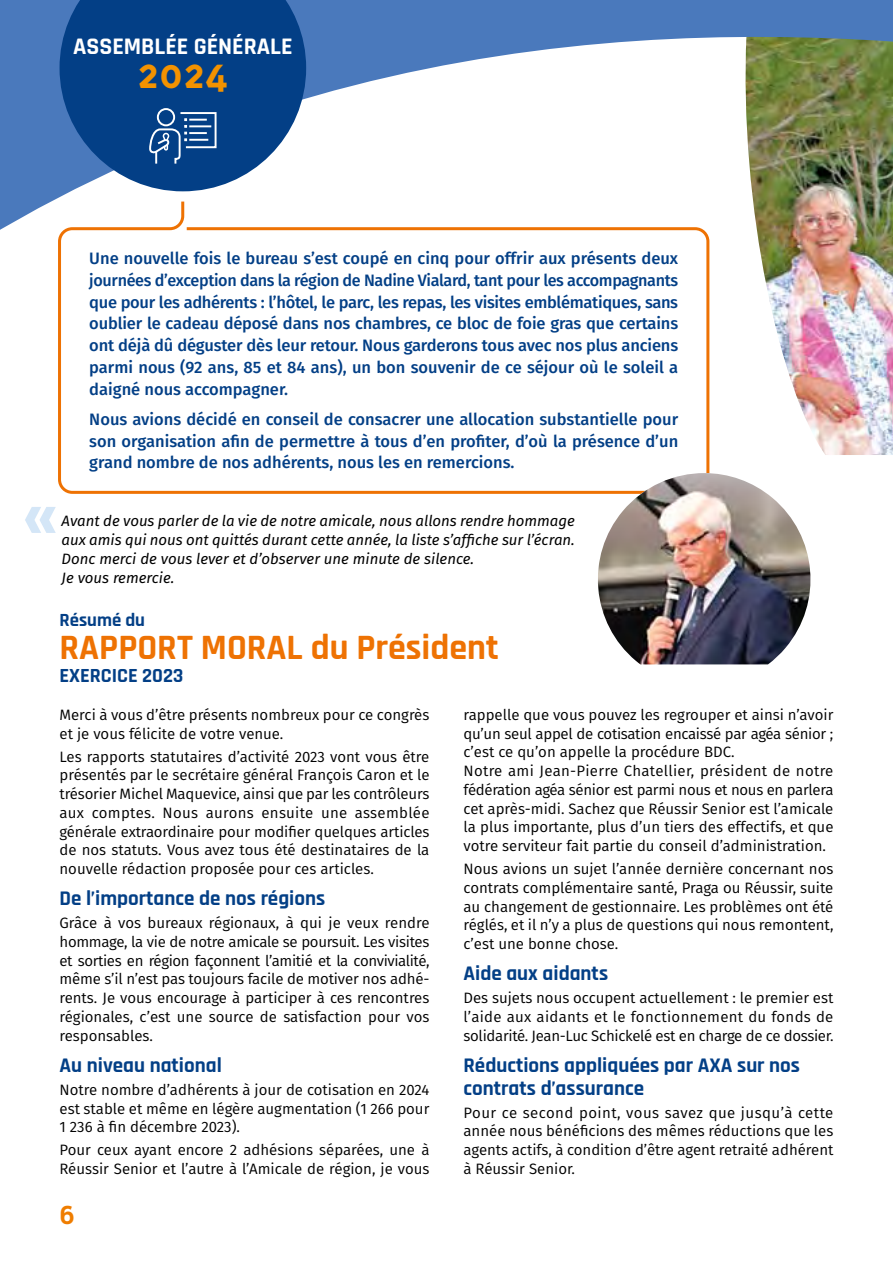
<style>
.page{position:relative;width:893px;height:1263px;background:#fff}
.page>*{position:absolute;margin:0;border:0;box-sizing:border-box;transform-origin:0 0}
.t1{font:700 66px "Effra Trial";color:#d4e6f7}
.t2{font:700 36px "Rajdhani";color:#ee7203}
.t3{font:700 36px "Oceania";color:#f39200}
.t4{font:700 24px "Rajdhani";color:#fff}
.t5{font:700 24px "Oceania";color:#ef7d00}
.t6{font:700 21px/22.5px "Rajdhani";color:#033f86}
.t7{font:700 20.25px "Rajdhani";color:#033f86}
.t8{font:700 18.75px "Rajdhani";color:#033f86}
.t9{font:500 16.5px/21.8px "Fira Sans";color:#033f86;text-align:justify}
.t10{font:15px/18.8px "Fira Sans";color:#000;text-align:justify}
.t11{font:italic 15px/18.8px "Fira Sans";color:#000}
</style>
<div class="page">
<img style="left:758px;top:240px;width:135px;height:215px">
<svg style="left:0;top:0;width:893px;height:240px"></svg>
<svg style="left:60px;top:0;width:246px;height:191px;background:#1f5595"></svg>
<svg style="left:57px;top:199px;width:654px;height:295px"></svg>
<svg style="left:585px;top:460px;width:126px;height:34px"></svg>
<img style="left:596px;top:473px;width:215px;height:191px">
<div style="left:157px;top:108px;width:18px;height:18px;border:2px solid #fff;border-radius:50%"></div>
<svg style="left:148px;top:111px;width:70px;height:55px;background:#32639c"></svg>
<h3 class="t4" style="left:73px;top:32px;width:221px">ASSEMBLÉE GÉNÉRALE</h3>
<h2 class="t3" style="left:137px;top:53px;width:92px">2024</h2>
<p class="t9" style="left:89px;top:247px;width:590px">Une nouvelle fois le bureau s’est coupé en cinq pour offrir aux présents deux journées d’exception dans la région de Nadine Vialard, tant pour les accompagnants que pour les adhérents : l’hôtel, le parc, les repas, les visites emblématiques, sans oublier le cadeau déposé dans nos chambres, ce bloc de foie gras que certains ont déjà dû déguster dès leur retour. Nous garderons tous avec nos plus anciens parmi nous (92 ans, 85 et 84 ans), un bon souvenir de ce séjour où le soleil a daigné nous accompagner.</p>
<p class="t9" style="left:89px;top:407px;width:590px">Nous avions décidé en conseil de consacrer une allocation substantielle pour son organisation afin de permettre à tous d’en profiter, d’où la présence d’un grand nombre de nos adhérents, nous les en remercions.</p>
<h1 class="t1" style="left:21px;top:474px;width:40px">«</h1>
<p class="t11" style="left:62px;top:511px;width:515px">Avant de vous parler de la vie de notre amicale, nous allons rendre hommage aux amis qui nous ont quittés durant cette année, la liste s’affiche sur l’écran.<br>Donc merci de vous lever et d’observer une minute de silence.<br>Je vous remercie.</p>
<p class="t8" style="left:60px;top:608px;width:87px">Résumé du</p>
<h2 class="t2" style="left:60px;top:626px;width:441px">RAPPORT MORAL du Président</h2>
<h3 class="t7" style="left:60px;top:663px;width:125px">EXERCICE 2023</h3>
<p class="t10" style="left:60px;top:705px;width:371px">Merci à vous d’être présents nombreux pour ce congrès et je vous félicite de votre venue.</p>
<p class="t10" style="left:60px;top:747px;width:371px">Les rapports statutaires d’activité 2023 vont vous être présentés par le secrétaire général François Caron et le trésorier Michel Maquevice, ainsi que par les contrôleurs aux comptes. Nous aurons ensuite une assemblée générale extraordinaire pour modifier quelques articles de nos statuts. Vous avez tous été destinataires de la nouvelle rédaction proposée pour ces articles.</p>
<h3 class="t6" style="left:60px;top:888px;width:267px">De l’importance de nos régions</h3>
<p class="t10" style="left:60px;top:913px;width:371px">Grâce à vos bureaux régionaux, à qui je veux rendre hommage, la vie de notre amicale se poursuit. Les visites et sorties en région façonnent l’amitié et la convivialité, même s’il n’est pas toujours facile de motiver nos adhé&shy;rents. Je vous encourage à participer à ces rencontres régionales, c’est une source de satisfaction pour vos responsables.</p>
<h3 class="t6" style="left:60px;top:1054px;width:164px">Au niveau national</h3>
<p class="t10" style="left:60px;top:1080px;width:371px">Notre nombre d’adhérents à jour de cotisation en 2024 est stable et même en légère augmentation (1 266 pour 1 236 à fin décembre 2023).</p>
<p class="t10" style="left:60px;top:1140px;width:371px">Pour ceux ayant encore 2 adhésions séparées, une à<br>Réussir Senior et l’autre à l’Amicale de région, je vous</p>
<p class="t10" style="left:463px;top:705px;width:371px;text-align:left">rappelle que vous pouvez les regrouper et ainsi n’avoir qu’un seul appel de cotisation encaissé par agéa sénior ; c’est ce qu’on appelle la procédure BDC.<br>Notre ami Jean-Pierre Chatellier, président de notre fédération agéa sénior est parmi nous et nous en parlera cet après-midi. Sachez que Réussir Senior est l’amicale la plus importante, plus d’un tiers des effectifs, et que votre serviteur fait partie du conseil d’administration.</p>
<p class="t10" style="left:463px;top:859px;width:371px">Nous avions un sujet l’année dernière concernant nos contrats complémentaire santé, Praga ou Réussir, suite au changement de gestionnaire. Les problèmes ont été réglés, et il n’y a plus de questions qui nous remontent, c’est une bonne chose.</p>
<h3 class="t6" style="left:463px;top:963px;width:146px">Aide aux aidants</h3>
<p class="t10" style="left:463px;top:988px;width:371px">Des sujets nous occupent actuellement : le premier est l’aide aux aidants et le fonctionnement du fonds de solidarité. Jean-Luc Schickelé est en charge de ce dossier.</p>
<h3 class="t6" style="left:463px;top:1055px;width:338px">Réductions appliquées par AXA sur nos contrats d’assurance</h3>
<p class="t10" style="left:463px;top:1103px;width:371px">Pour ce second point, vous savez que jusqu’à cette année nous bénéficions des mêmes réductions que les agents actifs, à condition d’être agent retraité adhérent à Réussir Senior.</p>
<h3 class="t5" style="left:60px;top:1201px;width:17px">6</h3>
</div>
